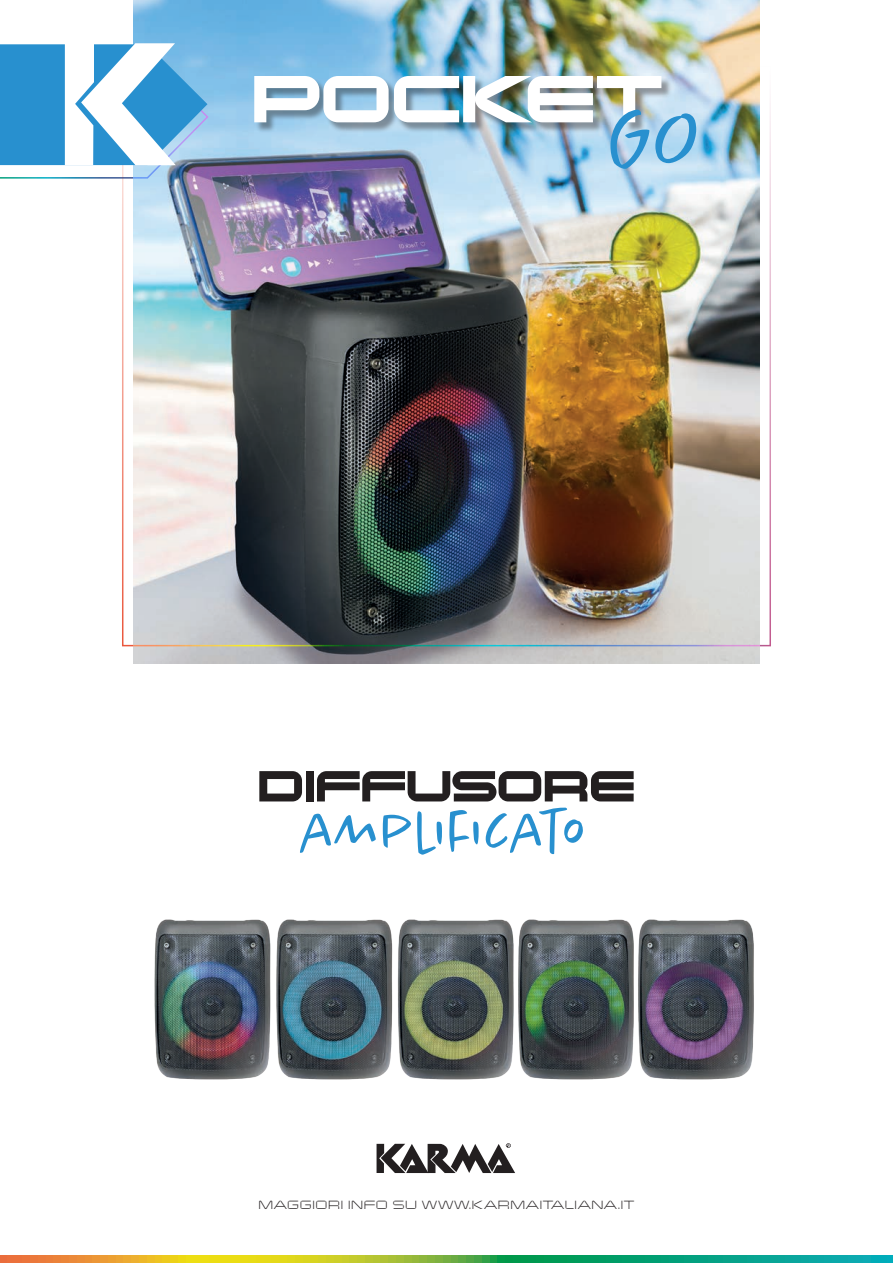
<style>
.page{position:relative;width:893px;height:1263px;background:#fff}
.page>*{position:absolute;margin:0;border:0;box-sizing:border-box;transform-origin:0 0}
.t1{font:700 84px "Changeling Neo";color:#fff}
.t2{font:300 84px "Chantal";color:#2890cf}
.t3{font:300 55.05px "Chantal";color:#2890cf}
.t4{font:700 55.05px "Changeling Neo";color:#231f20}
.t5{font:300 15px "Changeling Neo";color:#231f20}
</style>
<div class="page">
<img style="left:154px;top:919px;width:600px;height:161px">
<img style="left:133px;top:0;width:627px;height:663px">
<svg style="left:0;top:1255px;width:893px;height:8px;background:#72ad51"></svg>
<svg style="left:0;top:43px;width:210px;height:136px"></svg>
<div style="left:256px;top:77px;width:416px;height:56px;background:#231f20;opacity:.42"></div>
<svg style="left:377px;top:1143px;width:138px;height:30px"></svg>
<h1 class="t1" style="left:252px;top:43px;width:413px">POCKET</h1>
<h1 class="t2" style="left:609px;top:85px;width:97px">GO</h1>
<h2 class="t4" style="left:258px;top:750px;width:379px">DIFFUSORE</h2>
<h2 class="t3" style="left:301px;top:798px;width:289px">amplificato</h2>
<p class="t5" style="left:258px;top:1195px;width:378px">MAGGIORI INFO SU WWW.KARMAITALIANA.IT</p>
</div>
